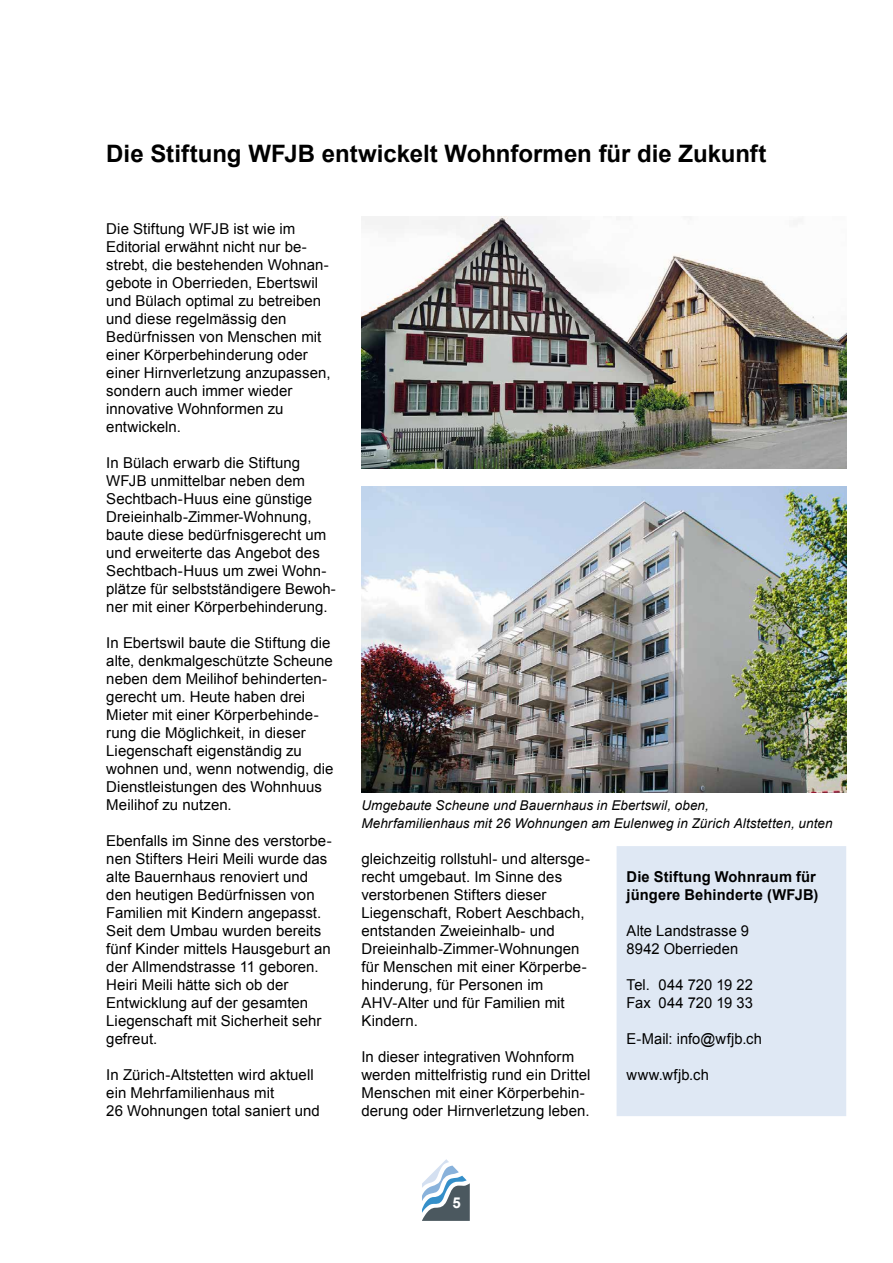
<style>
.page{position:relative;width:893px;height:1263px;background:#fff}
.page>*{position:absolute;margin:0;border:0;box-sizing:border-box;transform-origin:0 0}
.t1{font:700 24px "Arial";color:#000}
.t2{font:15px/18px "Arial";letter-spacing:.005em;color:#000}
.t3{font:700 15px/18px "Arial";letter-spacing:.01em;color:#000}
.t4{font:15px "Arial";letter-spacing:.03em;color:#000}
.t5{font:700 15px "Arial";color:#fff}
.t6{font:italic 13.5px/18px "Arial";letter-spacing:.005em;color:#000}
</style>
<div class="page">
<svg style="left:422px;top:1159px;width:48px;height:62px"></svg>
<div style="left:617px;top:847px;width:228px;height:268px;background:#dfe8f4"></div>
<div style="left:617px;top:846px;width:229px;height:270px;border:2px solid #dfe8f4"></div>
<img style="left:361px;top:216px;width:485px;height:252px">
<img style="left:361px;top:486px;width:485px;height:306px">
<h1 class="t1" style="left:106px;top:140px;width:662px">Die Stiftung WFJB entwickelt Wohnformen für die Zukunft</h1>
<p class="t2" style="left:106px;top:220px;width:226px">Die Stiftung WFJB ist wie im<br>Editorial erwähnt nicht nur be&shy;strebt, die bestehenden Wohnan&shy;gebote in Oberrieden, Ebertswil und Bülach optimal zu betreiben und diese regelmässig den<br>Bedürfnissen von Menschen mit einer Körperbehinderung oder einer Hirnverletzung anzupassen, sondern auch immer wieder innovative Wohnformen zu entwickeln.</p>
<p class="t2" style="left:106px;top:454px;width:231px">In Bülach erwarb die Stiftung<br>WFJB unmittelbar neben dem<br>Sechtbach-Huus eine günstige<br>Dreieinhalb-Zimmer-Wohnung, baute diese bedürfnisgerecht um und erweiterte das Angebot des<br>Sechtbach-Huus um zwei Wohn&shy;plätze für selbstständigere Bewoh&shy;ner mit einer Körperbehinderung.</p>
<p class="t2" style="left:106px;top:634px;width:229px">In Ebertswil baute die Stiftung die alte, denkmalgeschützte Scheune neben dem Meilihof behinderten&shy;gerecht um. Heute haben drei<br>Mieter mit einer Körperbehinde&shy;rung die Möglichkeit, in dieser<br>Liegenschaft eigenständig zu wohnen und, wenn notwendig, die<br>Dienstleistungen des Wohnhuus<br>Meilihof zu nutzen.</p>
<p class="t2" style="left:106px;top:832px;width:227px">Ebenfalls im Sinne des verstorbe&shy;nen Stifters Heiri Meili wurde das alte Bauernhaus renoviert und den heutigen Bedürfnissen von<br>Familien mit Kindern angepasst.<br>Seit dem Umbau wurden bereits fünf Kinder mittels Hausgeburt an der Allmendstrasse 11 geboren.<br>Heiri Meili hätte sich ob der<br>Entwicklung auf der gesamten<br>Liegenschaft mit Sicherheit sehr gefreut.</p>
<p class="t2" style="left:106px;top:1066px;width:215px">In Zürich-Altstetten wird aktuell ein Mehrfamilienhaus mit<br>26 Wohnungen total saniert und</p>
<p class="t6" style="left:361px;top:796px;width:473px">Umgebaute Scheune und Bauernhaus in Ebertswil, oben,<br>Mehrfamilienhaus mit 26 Wohnungen am Eulenweg in Zürich Altstetten, unten</p>
<p class="t2" style="left:361px;top:850px;width:230px">gleichzeitig rollstuhl- und altersge&shy;recht umgebaut. Im Sinne des verstorbenen Stifters dieser<br>Liegenschaft, Robert Aeschbach, entstanden Zweieinhalb- und<br>Dreieinhalb-Zimmer-Wohnungen für Menschen mit einer Körperbe&shy;hinderung, für Personen im<br>AHV-Alter und für Familien mit<br>Kindern.</p>
<p class="t2" style="left:361px;top:1048px;width:230px">In dieser integrativen Wohnform werden mittelfristig rund ein Drittel Menschen mit einer Körperbehin&shy;derung oder Hirnverletzung leben.</p>
<p class="t3" style="left:627px;top:868px;width:193px">Die Stiftung Wohnraum für jüngere Behinderte (WFJB)</p>
<p class="t2" style="left:627px;top:922px;width:124px">Alte Landstrasse 9<br>8942 Oberrieden</p>
<p class="t2" style="left:627px;top:976px;width:128px">Tel. 044 720 19 22<br>Fax 044 720 19 33</p>
<p class="t2" style="left:627px;top:1030px;width:137px">E-Mail: info@wfjb.ch</p>
<p class="t4" style="left:627px;top:1066px;width:84px">www.wfjb.ch</p>
<p class="t5" style="left:453px;top:1194px;width:10px">5</p>
</div>
